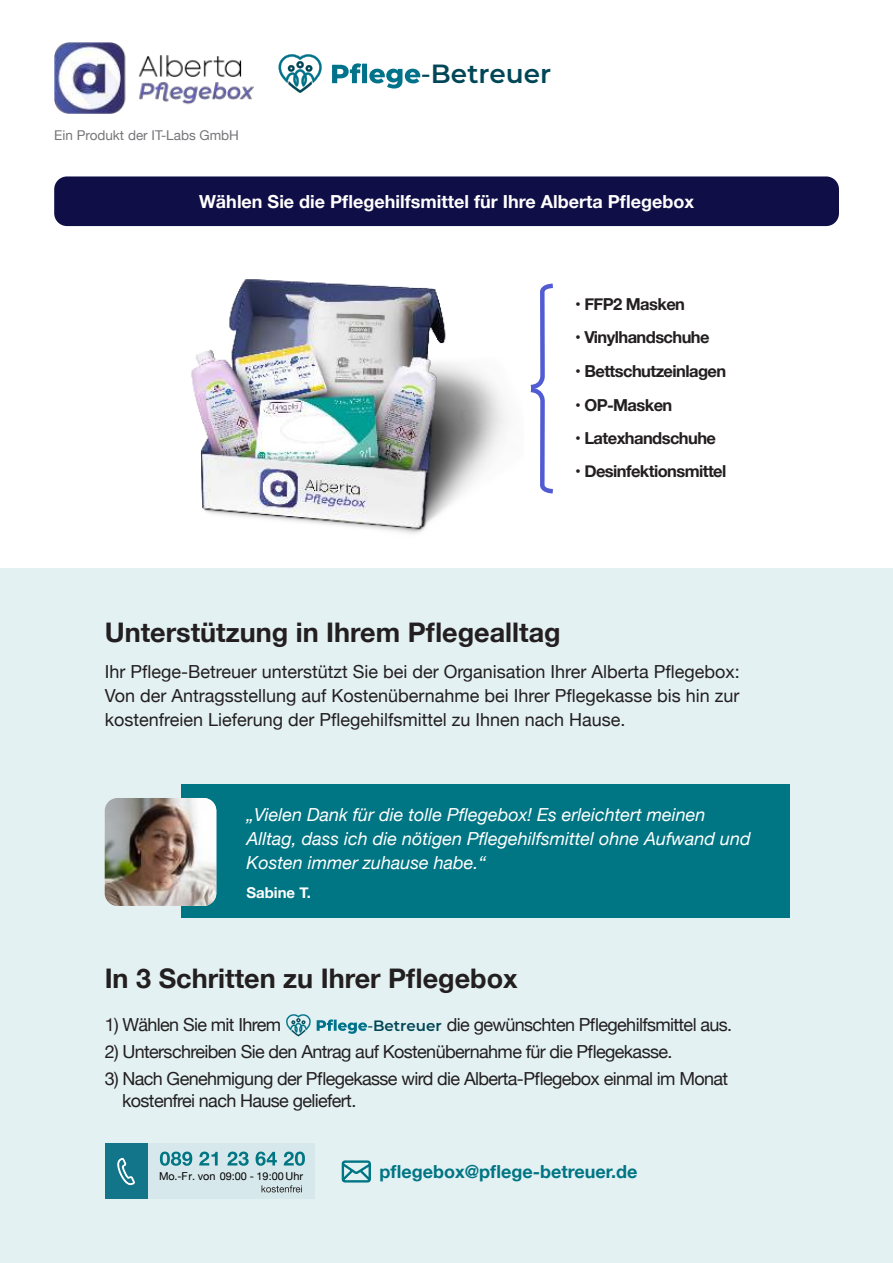
<style>
.page{position:relative;width:893px;height:1263px;background:#fff}
.page>*{position:absolute;margin:0;border:0;box-sizing:border-box;transform-origin:0 0}
.t1{font:700 27px "Helvetica Neue";color:#231f20}
.t2{font:600 26.25px "Montserrat";color:#004656}
.t3{font:18px/24px "Helvetica Neue";letter-spacing:-.035em;color:#231f20}
.t4{font:italic 18px/24px "Helvetica Neue";color:#fff}
.t5{font:700 18px "Helvetica Neue";color:#fff}
.t6{font:700 18px "Helvetica Neue";color:#007583}
.t7{font:700 16.5px "Helvetica Neue";letter-spacing:-.035em;color:#231f20}
.t8{font:600 15px "Montserrat";color:#004656}
.t9{font:700 15px "Helvetica Neue";color:#fff}
.t10{font:13.5px "Helvetica Neue";color:#757679}
.t11{font:10.95px "Helvetica Neue";color:#000}
.s1{font-weight:500}
</style>
<div class="page">
<div style="left:0;top:568px;width:893px;height:695px;background:#e3f1f3"></div>
<svg style="left:341px;top:1160px;width:30px;height:23px"></svg>
<div style="left:54px;top:176px;width:785px;height:50px;background:#100e46;border-radius:13px"></div>
<svg style="left:286px;top:1014px;width:25px;height:22px"></svg>
<svg style="left:317px;top:1019px;width:50px;height:15px"></svg>
<img style="left:191px;top:279px;width:316px;height:255px">
<svg style="left:526px;top:176px;width:31px;height:318px"></svg>
<div style="left:181px;top:784px;width:608px;height:134px;background:#007583"></div>
<img style="left:105px;top:798px;width:111px;height:108px">
<img style="left:54px;top:43px;width:200px;height:71px">
<svg style="left:279px;top:54px;width:43px;height:39px"></svg>
<svg style="left:332px;top:63px;width:88px;height:26px"></svg>
<div style="left:105px;top:1144px;width:43px;height:55px;background:#127589"></div>
<div style="left:148px;top:1144px;width:167px;height:55px;background:#d6e8eb"></div>
<svg style="left:117px;top:1157px;width:18px;height:28px"></svg>
<svg style="left:261px;top:1185px;width:41px;height:7px"></svg>
<svg style="left:160px;top:1151px;width:145px;height:15px"></svg>
<p class="t10" style="left:54px;top:126px;width:186px">Ein Produkt der IT-Labs GmbH</p>
<h2 class="t2" style="left:421px;top:59px;width:132px"><span class="s1">-</span>Betreuer</h2>
<p class="t5" style="left:199px;top:187px;width:497px">Wählen Sie die Pflegehilfsmittel für Ihre Alberta Pflegebox</p>
<p class="t7" style="left:575px;top:291px;width:111px">• FFP2 Masken</p>
<p class="t7" style="left:575px;top:324px;width:136px">• Vinylhandschuhe</p>
<p class="t7" style="left:575px;top:358px;width:152px">• Bettschutzeinlagen</p>
<p class="t7" style="left:575px;top:392px;width:99px">• OP-Masken</p>
<p class="t7" style="left:575px;top:425px;width:142px">• Latexhandschuhe</p>
<p class="t7" style="left:575px;top:459px;width:153px">• Desinfektionsmittel</p>
<h1 class="t1" style="left:105px;top:611px;width:457px">Unterstützung in Ihrem Pflegealltag</h1>
<p class="t3" style="left:105px;top:660px;width:637px;text-align:justify">Ihr Pflege-Betreuer unterstützt Sie bei der Organisation Ihrer Alberta Pflegebox:<br>Von der Antragsstellung auf Kostenübernahme bei Ihrer Pflegekasse bis hin zur kostenfreien Lieferung der Pflegehilfsmittel zu Ihnen nach Hause.</p>
<p class="t4" style="left:246px;top:804px;width:506px">„Vielen Dank für die tolle Pflegebox! Es erleichtert meinen<br>Alltag, dass ich die nötigen Pflegehilfsmittel ohne Aufwand und<br>Kosten immer zuhause habe.“</p>
<p class="t9" style="left:246px;top:881px;width:66px">Sabine T.</p>
<h1 class="t1" style="left:105px;top:957px;width:415px">In 3 Schritten zu Ihrer Pflegebox</h1>
<p class="t3" style="left:105px;top:1014px;width:178px">1) Wählen Sie mit Ihrem</p>
<p class="t3" style="left:447px;top:1014px;width:287px">die gewünschten Pflegehilfsmittel aus.</p>
<p class="t3" style="left:105px;top:1041px;width:569px">2) Unterschreiben Sie den Antrag auf Kostenübernahme für die Pflegekasse.</p>
<p class="t3" style="left:122px;top:1069px;width:608px;line-height:21.6px;text-indent:-17px">3) Nach Genehmigung der Pflegekasse wird die Alberta-Pflegebox einmal im Monat kostenfrei nach Hause geliefert.</p>
<p class="t8" style="left:367px;top:1017px;width:76px"><span class="s1">-</span>Betreuer</p>
<p class="t11" style="left:159px;top:1168px;width:146px">Mo.-Fr. von 09:00 - 19:00 Uhr</p>
<p class="t6" style="left:379px;top:1157px;width:260px">pflegebox@pflege-betreuer.de</p>
</div>
